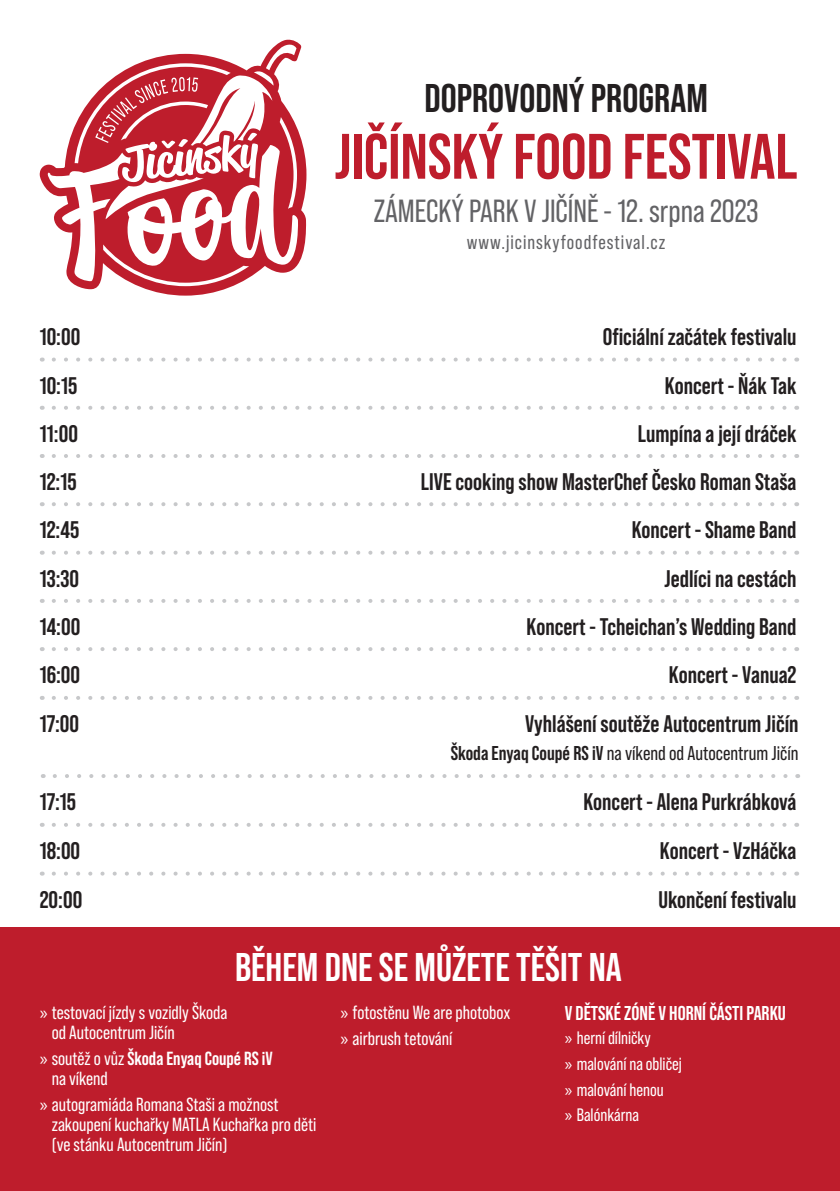
<style>
.page{position:relative;width:840px;height:1191px;background:#fff}
.page>*{position:absolute;margin:0;border:0;box-sizing:border-box;transform-origin:0 0}
.t1{font:700 64px "Bebas Neue Pro";color:#be1d2c}
.t2{font:700 40px "Bebas Neue Pro";color:#fff}
.t3{font:700 40px "Bebas Neue Pro";color:#231f20}
.t4{font:32px "Bebas Neue Pro";color:#636366}
.Text_program{font:700 24px "Bebas Neue Pro";color:#231f20}
.Text_program-2{font:20px "Bebas Neue Pro";color:#231f20}
.t5{font:700 20px "Bebas Neue Pro";color:#fff}
.t6{font:20px "Bebas Neue Pro";letter-spacing:.05em;color:#636366}
.t7{font:19px/20px "Bebas Neue Pro";color:#fff}
.t8{font:700 19px/20px "Bebas Neue Pro";color:#fff}
.t9{font:18px "Bebas Neue Pro";color:#fff}
.s1{font-weight:700}
.s2{font-family:"Myriad Pro"}
.s3{font-family:"Myriad Pro";font-weight:400}
.s4{font-weight:400}
</style>
<div class="page">
<div style="left:0;top:927px;width:839px;height:264px;background:#be1d2c"></div>
<svg style="left:54px;top:357px;width:733px;height:4px"></svg>
<svg style="left:54px;top:550px;width:733px;height:4px"></svg>
<svg style="left:54px;top:454px;width:733px;height:4px"></svg>
<svg style="left:54px;top:647px;width:733px;height:4px"></svg>
<svg style="left:54px;top:823px;width:733px;height:4px"></svg>
<svg style="left:54px;top:406px;width:733px;height:4px"></svg>
<svg style="left:54px;top:599px;width:733px;height:4px"></svg>
<svg style="left:54px;top:502px;width:733px;height:4px"></svg>
<svg style="left:54px;top:696px;width:733px;height:4px"></svg>
<svg style="left:54px;top:871px;width:733px;height:4px"></svg>
<svg style="left:55px;top:774px;width:733px;height:4px"></svg>
<svg style="left:40px;top:39px;width:266px;height:257px"></svg>
<svg style="left:48px;top:42px;width:250px;height:244px"></svg>
<p class="t3" style="left:424px;top:75px;width:285px">DOPROVODNÝ PROGRAM</p>
<p class="t1" style="left:334px;top:120px;width:464px">JIČÍNSKÝ FOOD FESTIVAL</p>
<p class="t4" style="left:373px;top:193px;width:386px">ZÁMECKÝ PARK V JIČÍNĚ - 12. srpna 2023</p>
<p class="t6" style="left:466px;top:231px;width:200px">www.jicinskyfoodfestival.cz</p>
<p class="Text_program" style="left:40px;top:323px;width:42px">10:00</p>
<p class="Text_program" style="left:602px;top:323px;width:195px">Oficiální začátek festivalu</p>
<p class="Text_program" style="left:40px;top:371px;width:39px">10:15</p>
<p class="Text_program" style="left:664px;top:371px;width:133px">Koncert - Ňák Tak</p>
<p class="Text_program" style="left:40px;top:419px;width:40px">11:00</p>
<p class="Text_program" style="left:637px;top:419px;width:160px">Lumpína a její dráček</p>
<p class="Text_program" style="left:40px;top:468px;width:38px">12:15</p>
<p class="Text_program" style="left:420px;top:468px;width:377px">LIVE cooking show MasterChef Česko Roman Staša</p>
<p class="Text_program" style="left:40px;top:516px;width:41px">12:45</p>
<p class="Text_program" style="left:631px;top:516px;width:166px">Koncert - Shame Band</p>
<p class="Text_program" style="left:40px;top:565px;width:41px">13:30</p>
<p class="Text_program" style="left:664px;top:565px;width:133px">Jedlíci na cestách</p>
<p class="Text_program" style="left:40px;top:612px;width:42px">14:00</p>
<p class="Text_program" style="left:526px;top:612px;width:271px">Koncert - Tcheichan’s Wedding Band</p>
<p class="Text_program" style="left:40px;top:661px;width:42px">16:00</p>
<p class="Text_program" style="left:668px;top:661px;width:129px">Koncert - Vanua2</p>
<p class="Text_program" style="left:40px;top:710px;width:41px">17:00</p>
<p class="Text_program" style="left:525px;top:710px;width:275px">Vyhlášení soutěže Autocentrum Jičín</p>
<p class="Text_program-2" style="left:450px;top:742px;width:349px"><span class="s1">Škoda Enyaq Coupé RS iV</span> na víkend od Autocentrum Jičín</p>
<p class="Text_program" style="left:40px;top:788px;width:38px">17:15</p>
<p class="Text_program" style="left:583px;top:788px;width:214px">Koncert - Alena Purkrábková</p>
<p class="Text_program" style="left:40px;top:837px;width:42px">18:00</p>
<p class="Text_program" style="left:659px;top:837px;width:138px">Koncert - VzHáčka</p>
<p class="Text_program" style="left:40px;top:885px;width:44px">20:00</p>
<p class="Text_program" style="left:658px;top:885px;width:140px">Ukončení festivalu</p>
<p class="t2" style="left:235px;top:943px;width:388px">BĚHEM DNE SE MŮŽETE TĚŠIT NA</p>
<p class="t7" style="left:40px;top:1002px;width:189px"><span class="s2">»</span> testovací jízdy s vozidly Škoda</p>
<p class="t5" style="left:564px;top:1001px;width:223px">V DĚTSKÉ ZÓNĚ V HORNÍ ČÁSTI PARKU</p>
<p class="t7" style="left:52px;top:1022px;width:124px">od Autocentrum Jičín</p>
<p class="t8" style="left:52px;top:1048px;width:222px;text-indent:-12px"><span class="s3">»</span> <span class="s4">soutěž o vůz</span> Škoda Enyaq Coupé RS iV <span class="s4">na víkend</span></p>
<p class="t7" style="left:52px;top:1093px;width:266px;text-indent:-12px"><span class="s2">»</span> autogramiáda Romana Staši a možnost zakoupení kuchařky MATLA Kuchařka pro děti (ve stánku Autocentrum Jičín)</p>
<p class="t7" style="left:340px;top:1002px;width:171px"><span class="s2">»</span> fotostěnu We are photobox</p>
<p class="t7" style="left:340px;top:1028px;width:113px"><span class="s2">»</span> airbrush tetování</p>
<p class="t9" style="left:564px;top:1028px;width:88px"><span class="s2">»</span> herní dílničky</p>
<p class="t9" style="left:564px;top:1053px;width:119px"><span class="s2">»</span> malování na obličej</p>
<p class="t9" style="left:564px;top:1079px;width:100px"><span class="s2">»</span> malování henou</p>
<p class="t9" style="left:564px;top:1105px;width:76px"><span class="s2">»</span> Balónkárna</p>
</div>
